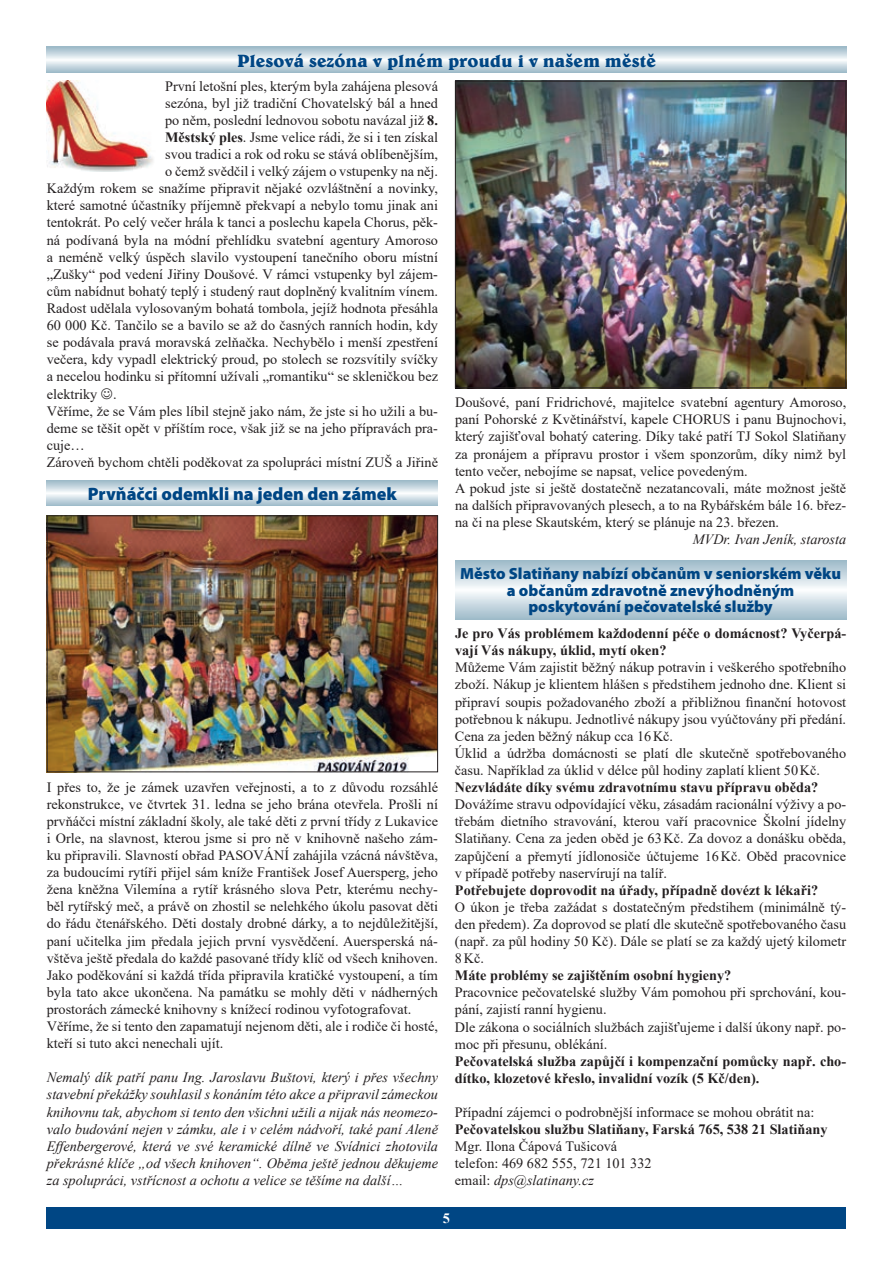
<style>
.page{position:relative;width:893px;height:1263px;background:#fff}
.page>*{position:absolute;margin:0;border:0;box-sizing:border-box;transform-origin:0 0}
.t1{font:700 18px "Belwe AT";color:#004684}
.t2{font:900 18px "Myriad Pro";color:#004684}
.t3{font:900 16.2px/16.5px "Myriad Pro";color:#004684;text-align:center}
.t4{font:14.25px/17.1px "Times New Roman";color:#231f20}
.t5{font:italic 14.25px/17.1px "Times New Roman";color:#231f20;text-align:justify}
.t6{font:700 14.25px/17.1px "Times New Roman";color:#231f20}
.t7{font:700 14.25px "Times New Roman";color:#fff}
.s1{font-weight:700}
.s2{font-style:italic}
</style>
<div class="page">
<div style="left:47px;top:1208px;width:799px;height:21px;background:#004684"></div>
<svg style="left:47px;top:47px;width:799px;height:25px"></svg>
<svg style="left:47px;top:480px;width:391px;height:26px"></svg>
<svg style="left:455px;top:560px;width:391px;height:60px"></svg>
<img style="left:457px;top:83px;width:387px;height:303px">
<div style="left:455px;top:81px;width:391px;height:307px;border:1px solid #231f20"></div>
<img style="left:49px;top:517px;width:387px;height:253px">
<div style="left:47px;top:515px;width:391px;height:257px;border:1px solid #231f20"></div>
<img style="left:47px;top:81px;width:106px;height:90px">
<p class="t1" style="left:237px;top:49px;width:420px">Plesová sezóna v plném proudu i v našem městě</p>
<p class="t4" style="left:165px;top:77px;width:274px">První letošní ples, kterým byla zahájena plesová</p>
<p class="t4" style="left:165px;top:94px;width:274px">sezóna, byl již tradiční Chovatelský bál a hned</p>
<p class="t4" style="left:165px;top:111px;width:274px">po něm, poslední lednovou sobotu navázal již <span class="s1">8.</span></p>
<p class="t4" style="left:165px;top:128px;width:274px"><span class="s1">Městský ples</span>. Jsme velice rádi, že si i ten získal</p>
<p class="t4" style="left:165px;top:145px;width:274px">svou tradici a rok od roku se stává oblíbenějším,</p>
<p class="t4" style="left:165px;top:162px;width:274px">o čemž svědčil i velký zájem o vstupenky na něj.</p>
<p class="t4" style="left:47px;top:179px;width:393px">Každým rokem se snažíme připravit nějaké ozvláštnění a novinky,</p>
<p class="t4" style="left:47px;top:197px;width:393px">které samotné účastníky příjemně překvapí a nebylo tomu jinak ani</p>
<p class="t4" style="left:47px;top:214px;width:393px">tentokrát. Po celý večer hrála k tanci a poslechu kapela Chorus, pěk-</p>
<p class="t4" style="left:47px;top:231px;width:393px">ná podívaná byla na módní přehlídku svatební agentury Amoroso</p>
<p class="t4" style="left:47px;top:248px;width:393px">a neméně velký úspěch slavilo vystoupení tanečního oboru místní</p>
<p class="t4" style="left:47px;top:265px;width:393px">„Zušky“ pod vedení Jiřiny Doušové. V rámci vstupenky byl zájem-</p>
<p class="t4" style="left:47px;top:282px;width:393px">cům nabídnut bohatý teplý i studený raut doplněný kvalitním vínem.</p>
<p class="t4" style="left:47px;top:299px;width:393px">Radost udělala vylosovaným bohatá tombola, jejíž hodnota přesáhla</p>
<p class="t4" style="left:47px;top:316px;width:393px">60 000 Kč. Tančilo se a bavilo se až do časných ranních hodin, kdy</p>
<p class="t4" style="left:47px;top:333px;width:393px">se podávala pravá moravská zelňačka. Nechybělo i menší zpestření</p>
<p class="t4" style="left:47px;top:350px;width:393px">večera, kdy vypadl elektrický proud, po stolech se rozsvítily svíčky</p>
<p class="t4" style="left:47px;top:368px;width:393px">a necelou hodinku si přítomní užívali „romantiku“ se skleničkou bez</p>
<p class="t4" style="left:47px;top:385px;width:71px">elektriky .</p>
<p class="t4" style="left:47px;top:402px;width:393px">Věříme, že se Vám ples líbil stejně jako nám, že jste si ho užili a bu-</p>
<p class="t4" style="left:47px;top:419px;width:393px">deme se těšit opět v příštím roce, však již se na jeho přípravách pra-</p>
<p class="t4" style="left:47px;top:436px;width:39px">cuje…</p>
<p class="t4" style="left:47px;top:453px;width:393px">Zároveň bychom chtěli poděkovat za spolupráci místní ZUŠ a Jiřině</p>
<p class="t2" style="left:88px;top:481px;width:311px">Prvňáčci odemkli na jeden den zámek</p>
<p class="t4" style="left:47px;top:778px;width:393px">I přes to, že je zámek uzavřen veřejnosti, a to z důvodu rozsáhlé rekonstrukce, ve čtvrtek 31. ledna se jeho brána otevřela. Prošli ní prvňáčci místní základní školy, ale také děti z první třídy z Lukavice i Orle, na slavnost, kterou jsme si pro ně v knihovně našeho zám&shy;ku připravili. Slavností obřad PASOVÁNÍ zahájila vzácná návštěva, za budoucími rytíři přijel sám kníže František Josef Auersperg, jeho žena kněžna Vilemína a rytíř krásného slova Petr, kterému nechy&shy;běl rytířský meč, a právě on zhostil se nelehkého úkolu pasovat děti do řádu čtenářského. Děti dostaly drobné dárky, a to nejdůležitější, paní učitelka jim předala jejich první vysvědčení. Auersperská ná&shy;vštěva ještě předala do každé pasované třídy klíč od všech knihoven.<br>Jako poděkování si každá třída připravila kratičké vystoupení, a tím byla tato akce ukončena. Na památku se mohly děti v nádherných prostorách zámecké knihovny s knížecí rodinou vyfotografovat.<br>Věříme, že si tento den zapamatují nejenom děti, ale i rodiče či hosté, kteří si tuto akci nenechali ujít.</p>
<p class="t5" style="left:47px;top:1069px;width:393px">Nemalý dík patří panu Ing. Jaroslavu Buštovi, který i přes všechny stavební překážky souhlasil s konáním této akce a připravil zámeckou knihovnu tak, abychom si tento den všichni užili a nijak nás neomezo&shy;valo budování nejen v zámku, ale i v celém nádvoří, také paní Aleně Effenbergerové, která ve své keramické dílně ve Svídnici zhotovila překrásné klíče „od všech knihoven“. Oběma ještě jednou děkujeme za spolupráci, vstřícnost a ochotu a velice se těšíme na další…</p>
<p class="t4" style="left:455px;top:393px;width:393px">Doušové, paní Fridrichové, majitelce svatební agentury Amoroso, paní Pohorské z Květinářství, kapele CHORUS i panu Bujnochovi, který zajišťoval bohatý catering. Díky také patří TJ Sokol Slatiňany za pronájem a přípravu prostor i všem sponzorům, díky nimž byl tento večer, nebojíme se napsat, velice povedeným.<br>A pokud jste si ještě dostatečně nezatancovali, máte možnost ještě na dalších připravovaných plesech, a to na Rybářském bále 16. břez&shy;na či na plese Skautském, který se plánuje na 23. březen.</p>
<p class="t5" style="left:693px;top:530px;width:155px">MVDr. Ivan Jeník, starosta</p>
<p class="t3" style="left:460px;top:565px;width:383px">Město Slatiňany nabízí občanům v seniorském věku a občanům zdravotně znevýhodněným poskytování pečovatelské služby</p>
<p class="t6" style="left:455px;top:624px;width:393px">Je pro Vás problémem každodenní péče o domácnost? Vyčerpá&shy;vají Vás nákupy, úklid, mytí oken?</p>
<p class="t4" style="left:455px;top:659px;width:393px">Můžeme Vám zajistit běžný nákup potravin i veškerého spotřebního zboží. Nákup je klientem hlášen s předstihem jednoho dne. Klient si připraví soupis požadovaného zboží a přibližnou finanční hotovost potřebnou k nákupu. Jednotlivé nákupy jsou vyúčtovány při předání.<br>Cena za jeden běžný nákup cca 16Kč.<br>Úklid a údržba domácnosti se platí dle skutečně spotřebovaného času. Například za úklid v délce půl hodiny zaplatí klient 50Kč.</p>
<p class="t6" style="left:455px;top:778px;width:365px">Nezvládáte díky svému zdravotnímu stavu přípravu oběda?</p>
<p class="t4" style="left:455px;top:795px;width:393px;text-align:justify">Dovážíme stravu odpovídající věku, zásadám racionální výživy a po&shy;třebám dietního stravování, kterou vaří pracovnice Školní jídelny Slatiňany. Cena za jeden oběd je 63Kč. Za dovoz a donášku oběda, zapůjčení a přemytí jídlonosiče účtujeme 16Kč. Oběd pracovnice v případě potřeby naservírují na talíř.</p>
<p class="t6" style="left:455px;top:881px;width:365px">Potřebujete doprovodit na úřady, případně dovézt k lékaři?</p>
<p class="t4" style="left:455px;top:898px;width:393px;text-align:justify">O úkon je třeba zažádat s dostatečným předstihem (minimálně tý&shy;den předem). Za doprovod se platí dle skutečně spotřebovaného času (např. za půl hodiny 50 Kč). Dále se platí se za každý ujetý kilometr 8Kč.</p>
<p class="t6" style="left:455px;top:966px;width:278px">Máte problémy se zajištěním osobní hygieny?</p>
<p class="t4" style="left:455px;top:983px;width:393px">Pracovnice pečovatelské služby Vám pomohou při sprchování, kou&shy;pání, zajistí ranní hygienu.<br>Dle zákona o sociálních službách zajišťujeme i další úkony např. po&shy;moc při přesunu, oblékání.</p>
<p class="t6" style="left:455px;top:1052px;width:393px">Pečovatelská služba zapůjčí i kompenzační pomůcky např. cho&shy;dítko, klozetové křeslo, invalidní vozík (5 Kč/den).</p>
<p class="t4" style="left:455px;top:1103px;width:361px">Případní zájemci o podrobnější informace se mohou obrátit na:</p>
<p class="t6" style="left:455px;top:1120px;width:374px">Pečovatelskou službu Slatiňany, Farská 765, 538 21 Slatiňany</p>
<p class="t4" style="left:455px;top:1137px;width:198px">Mgr. Ilona Čápová Tušicová telefon: 469 682 555, 721 101 332 email: <span class="s2">dps@slatinany.cz</span></p>
<p class="t7" style="left:443px;top:1208px;width:9px">5</p>
</div>
